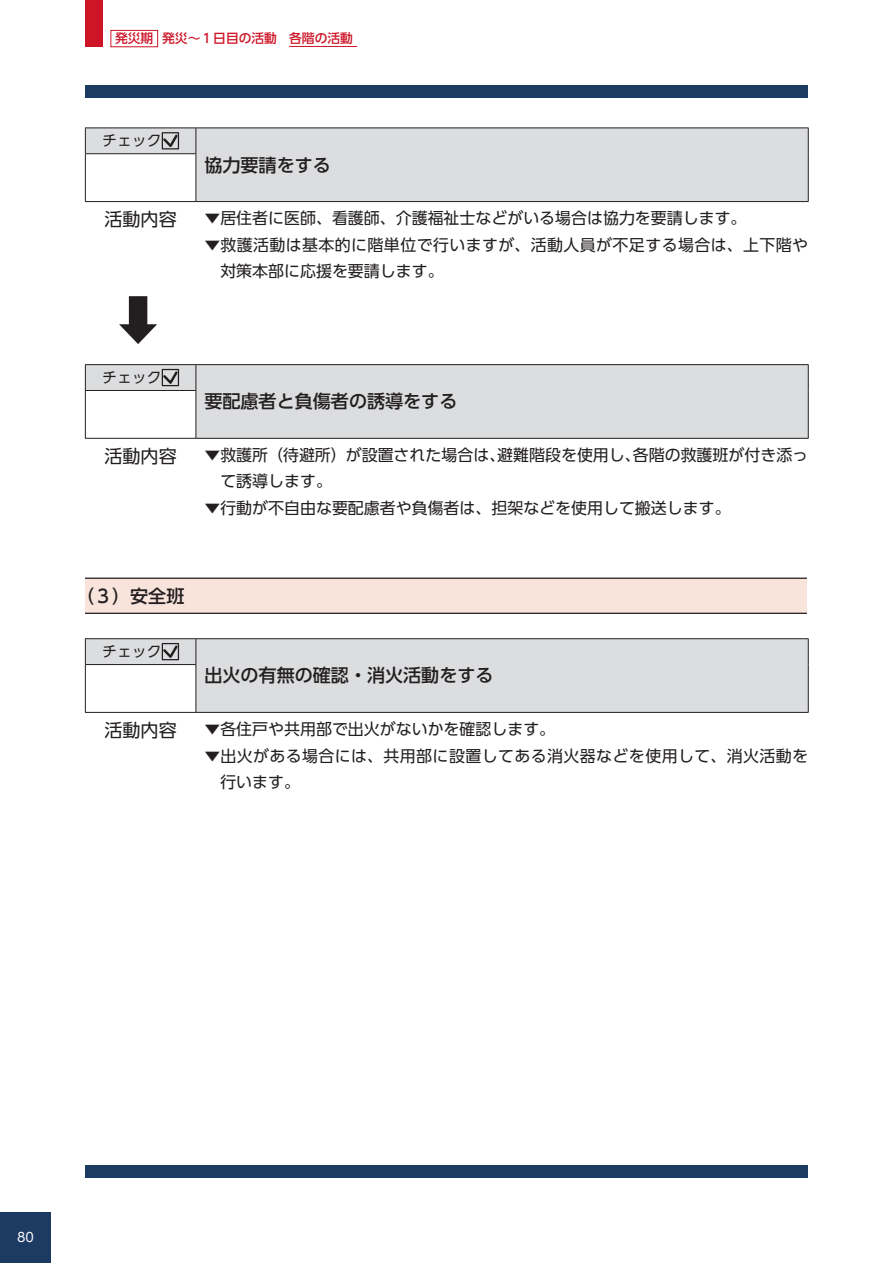
<style>
.page{position:relative;width:893px;height:1263px;background:#fff}
.page>*{position:absolute;margin:0;border:0;box-sizing:border-box;transform-origin:0 0}
.t1{font:500 18px "UD Shin Go Pro";color:#231f20}
.t2{font:18px "UD Shin Go Pro";color:#231f20}
.t3{font:15.9px/26.5px "UD Shin Go Pro";color:#231f20}
.t4{font:15.9px/26.5px "UD Shin Go Pro";letter-spacing:.025em;color:#231f20}
.t5{font:14.85px "UD Shin Go Pro";color:#231f20}
.t6{font:500 12.75px "UD Shin Go Pro";color:#cd1527}
.t7{font:12.75px "UD Shin Go Pro";color:#fff}
</style>
<div class="page">
<div style="left:0;top:1212px;width:51px;height:51px;background:#1d3a63"></div>
<div style="left:85px;top:85px;width:723px;height:13px;background:#1d3a63"></div>
<div style="left:85px;top:1165px;width:723px;height:13px;background:#1d3a63"></div>
<svg style="left:86px;top:129px;width:722px;height:72px;background:#dfe0e1"></svg>
<hr style="left:85px;top:128px;width:111px;height:1px;background:#231f20">
<svg style="left:85px;top:128px;width:1px;height:25px"></svg>
<hr style="left:196px;top:128px;width:613px;height:1px;background:#231f20">
<svg style="left:196px;top:128px;width:1px;height:25px"></svg>
<svg style="left:808px;top:128px;width:1px;height:26px"></svg>
<hr style="left:808px;top:154px;width:1px;height:47px;background:#231f20">
<hr style="left:196px;top:201px;width:613px;height:1px;background:#231f20">
<hr style="left:85px;top:153px;width:111px;height:1px;background:#231f20">
<hr style="left:85px;top:154px;width:1px;height:47px;background:#231f20">
<hr style="left:196px;top:154px;width:1px;height:47px;background:#231f20">
<hr style="left:85px;top:201px;width:111px;height:1px;background:#231f20">
<svg style="left:161px;top:132px;width:19px;height:18px"></svg>
<svg style="left:119px;top:296px;width:38px;height:48px"></svg>
<svg style="left:86px;top:365px;width:722px;height:73px;background:#dedfe1"></svg>
<hr style="left:85px;top:364px;width:111px;height:1px;background:#231f20">
<svg style="left:85px;top:365px;width:1px;height:25px"></svg>
<hr style="left:196px;top:364px;width:613px;height:1px;background:#231f20">
<svg style="left:196px;top:365px;width:1px;height:25px"></svg>
<svg style="left:808px;top:365px;width:1px;height:25px"></svg>
<hr style="left:808px;top:390px;width:1px;height:48px;background:#231f20">
<hr style="left:196px;top:438px;width:613px;height:1px;background:#231f20">
<hr style="left:85px;top:390px;width:111px;height:1px;background:#231f20">
<hr style="left:85px;top:391px;width:1px;height:47px;background:#231f20">
<hr style="left:196px;top:391px;width:1px;height:47px;background:#231f20">
<hr style="left:85px;top:438px;width:111px;height:1px;background:#231f20">
<svg style="left:161px;top:369px;width:19px;height:18px"></svg>
<div style="left:85px;top:578px;width:722px;height:35px;background:#f9e4dc"></div>
<hr style="left:85px;top:578px;width:722px;height:1px;background:#231f20">
<hr style="left:85px;top:613px;width:722px;height:1px;background:#231f20">
<svg style="left:86px;top:639px;width:722px;height:73px;background:#dedfe1"></svg>
<hr style="left:85px;top:638px;width:111px;height:1px;background:#231f20">
<svg style="left:85px;top:639px;width:1px;height:25px"></svg>
<hr style="left:196px;top:638px;width:613px;height:1px;background:#231f20">
<svg style="left:196px;top:639px;width:1px;height:25px"></svg>
<svg style="left:808px;top:639px;width:1px;height:25px"></svg>
<hr style="left:808px;top:664px;width:1px;height:48px;background:#231f20">
<hr style="left:196px;top:712px;width:613px;height:1px;background:#231f20">
<hr style="left:85px;top:664px;width:111px;height:1px;background:#231f20">
<hr style="left:85px;top:665px;width:1px;height:47px;background:#231f20">
<hr style="left:196px;top:665px;width:1px;height:47px;background:#231f20">
<hr style="left:85px;top:712px;width:111px;height:1px;background:#231f20">
<svg style="left:161px;top:643px;width:19px;height:18px"></svg>
<div style="left:85px;top:0;width:17px;height:47px;background:#cd1527"></div>
<hr style="left:289px;top:46px;width:68px;height:1px;background:#cd1527">
<div style="left:111px;top:30px;width:47px;height:17px;border:1px solid #cd1527"></div>
<p class="t6" style="left:115px;top:28px;width:239px">発災期 発災～１日目の活動 各階の活動</p>
<p class="t5" style="left:102px;top:129px;width:61px">チェック</p>
<p class="t1" style="left:204px;top:150px;width:128px">協力要請をする</p>
<p class="t2" style="left:104px;top:205px;width:74px">活動内容</p>
<p class="t3" style="left:204px;top:204px;width:544px">▼居住者に医師、看護師、介護福祉士などがいる場合は協力を要請します。</p>
<p class="t4" style="left:220px;top:231px;width:589px;text-indent:-16px">▼救護活動は基本的に階単位で行いますが、活動人員が不足する場合は、上下階や対策本部に応援を要請します。</p>
<p class="t5" style="left:102px;top:366px;width:61px">チェック</p>
<p class="t1" style="left:204px;top:387px;width:254px">要配慮者と負傷者の誘導をする</p>
<p class="t2" style="left:104px;top:441px;width:74px">活動内容</p>
<p class="t3" style="left:220px;top:441px;width:589px;text-indent:-16px">▼救護所（待避所）が設置された場合は、避難階段を使用し、各階の救護班が付き添って誘導します。</p>
<p class="t3" style="left:204px;top:494px;width:528px">▼行動が不自由な要配慮者や負傷者は、担架などを使用して搬送します。</p>
<p class="t1" style="left:76px;top:581px;width:110px">（３）安全班</p>
<p class="t5" style="left:102px;top:640px;width:61px">チェック</p>
<p class="t1" style="left:204px;top:661px;width:291px">出火の有無の確認・消火活動をする</p>
<p class="t2" style="left:104px;top:715px;width:74px">活動内容</p>
<p class="t3" style="left:204px;top:715px;width:352px">▼各住戸や共用部で出火がないかを確認します。</p>
<p class="t4" style="left:220px;top:742px;width:589px;text-indent:-16px">▼出火がある場合には、共用部に設置してある消火器などを使用して、消火活動を行います。</p>
<p class="t7" style="left:17px;top:1227px;width:18px">80</p>
</div>
